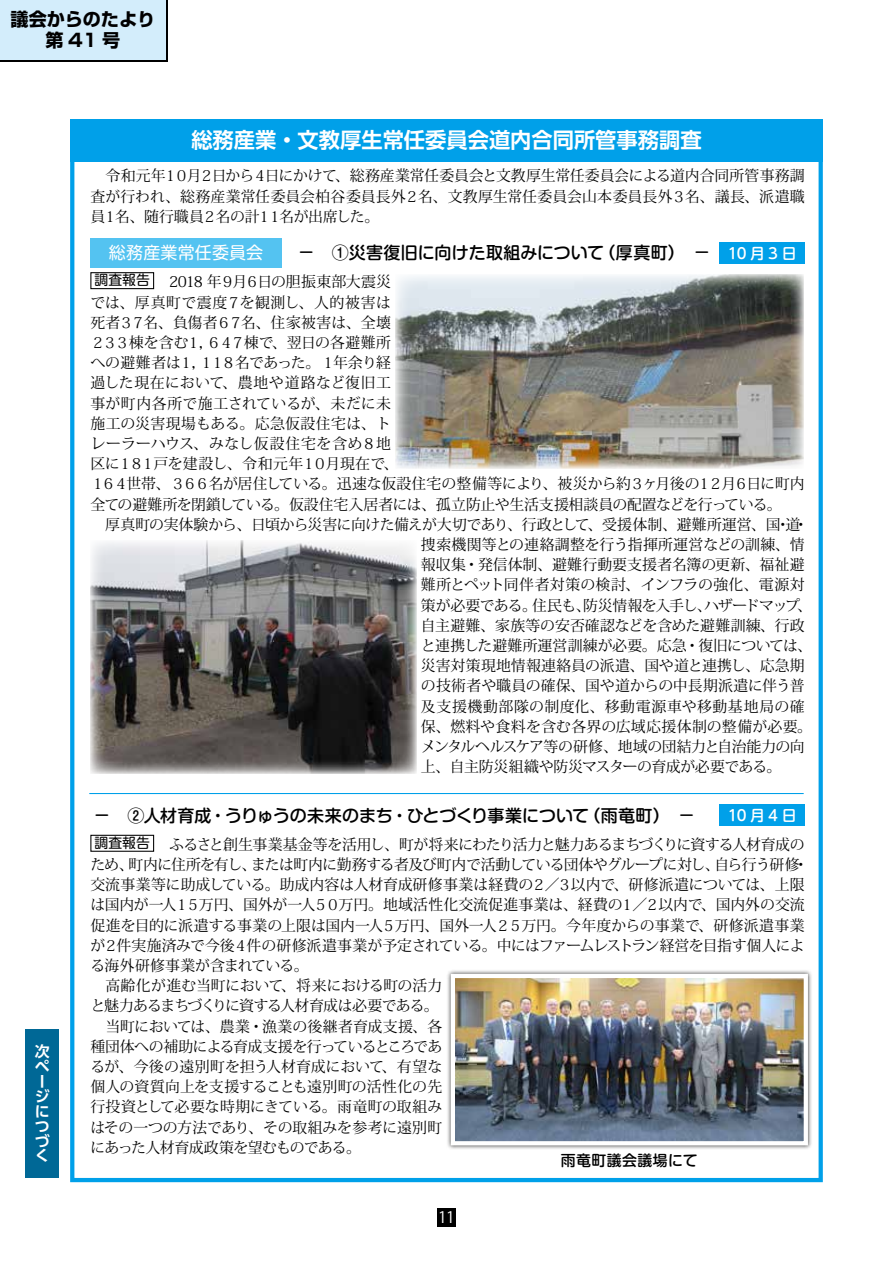
<style>
.page{position:relative;width:893px;height:1263px;background:#fff}
.page>*{position:absolute;margin:0;border:0;box-sizing:border-box;transform-origin:0 0}
.t1{font:700 21.3px "UD Shin Go Pro De";color:#fff}
.t2{font:700 18px/21.3px "Shin Go Pro";color:#000;text-align:center}
.t3{font:500 16.95px "Shin M Go Pro";letter-spacing:-.005em;color:#000}
.t4{font:16.95px "UD Shin M Go Pro";letter-spacing:.005em;color:#fff}
.t5{font:15.75px "Koz Go Pro";color:#fff}
.t6{font:14.85px/20.2px "Koz Min Pro";letter-spacing:-.01em;color:#000}
.t7{font:14.85px/20.2px "Koz Min Pro";letter-spacing:-.04em;color:#000;text-align:right}
.t8{font:14.85px "Koz Min Pro";letter-spacing:-.03em;color:#000}
.t9{font:14.85px "Koz Min Pro";letter-spacing:-.035em;color:#000}
.t10{font:14.85px "Koz Min Pro";letter-spacing:.015em;color:#000}
.t11{font:14.85px "Koz Min Pro";letter-spacing:.03em;color:#000}
.t12{font:14.85px "Koz Min Pro";letter-spacing:.01em;color:#000}
.t13{font:14.85px "Koz Min Pro";letter-spacing:-.055em;color:#000}
.t14{font:14.85px "Koz Min Pro";letter-spacing:.025em;color:#000}
.t15{font:500 14.85px "UD Shin M Go Pro";letter-spacing:.23em;color:#fff}
.t16{font:14.85px "Koz Min Pro";letter-spacing:-.045em;color:#000}
.t17{font:14.85px "Koz Min Pro";letter-spacing:-.065em;color:#000}
.t18{font:500 14.85px "Shin M Go Pro";letter-spacing:.03em;color:#000}
.t19{font:700 14.85px/14.9px "UD Shin Go Pro De";color:#fff}
.t20{font:14.85px "Koz Min Pro";letter-spacing:-.095em;color:#000}
.t21{font:13.8px "UD Shin M Go Pro";color:#000}
</style>
<div class="page">
<div style="left:70px;top:119px;width:753px;height:1063px;background:#fff;border:4px solid #00a0e9"></div>
<div style="left:70px;top:119px;width:753px;height:43px;background:#00a0e9"></div>
<div style="left:0;top:0;width:168px;height:62px;background:#000"></div>
<div style="left:0;top:0;width:166px;height:60px;background:#d3edfb"></div>
<div style="left:90px;top:238px;width:192px;height:30px;background:#54c3f1"></div>
<hr style="left:89px;top:793px;width:715px;height:1px;background:#00a0e9">
<img style="left:90px;top:540px;width:327px;height:234px">
<img style="left:395px;top:274px;width:409px;height:195px">
<div style="left:446px;top:969px;width:366px;height:181px;background:#000;opacity:.75"></div>
<img style="left:456px;top:979px;width:347px;height:161px">
<div style="left:451px;top:974px;width:357px;height:171px;border:4px solid #fff"></div>
<div style="left:719px;top:242px;width:86px;height:22px;background:#00a0e9"></div>
<div style="left:719px;top:805px;width:86px;height:21px;background:#00a0e9"></div>
<div style="left:90px;top:272px;width:64px;height:17px;border:1px solid #000"></div>
<div style="left:90px;top:835px;width:64px;height:17px;border:1px solid #000"></div>
<div style="left:26px;top:1029px;width:33px;height:149px;background:#006896"></div>
<div style="left:437px;top:1208px;width:19px;height:18px;background:#000"></div>
<p class="t2" style="left:11px;top:7px;width:146px">議会からのたより第41 号</p>
<h1 class="t1" style="left:191px;top:123px;width:512px">総務産業・文教厚生常任委員会道内合同所管事務調査</h1>
<p class="t6" style="left:90px;top:165px;width:77px">　令和元年</p>
<p class="t6" style="left:90px;top:186px;width:716px">査が行われ、総務産業常任委員会柏谷委員長外２名、文教厚生常任委員会山本委員長外３名、議長、派遣職</p>
<p class="t6" style="left:279px;top:206px;width:101px">名が出席した。</p>
<p class="t6" style="left:335px;top:165px;width:471px">、総務産業常任委員会と文教厚生常任委員会による道内合同所管事務調</p>
<p class="t6" style="left:212px;top:165px;width:57px">日から４</p>
<p class="t6" style="left:265px;top:165px;width:74px">日にかけて</p>
<p class="t6" style="left:187px;top:165px;width:16px">月</p>
<p class="t6" style="left:163px;top:165px;width:27px">１０</p>
<p class="t6" style="left:199px;top:165px;width:16px">２</p>
<p class="t6" style="left:115px;top:206px;width:146px">名、随行職員２名の計</p>
<p class="t6" style="left:90px;top:206px;width:16px">員</p>
<p class="t6" style="left:103px;top:206px;width:16px">１</p>
<p class="t6" style="left:257px;top:206px;width:27px">１１</p>
<p class="t4" style="left:109px;top:239px;width:156px">総務産業常任委員会</p>
<p class="t3" style="left:298px;top:239px;width:308px">－　①災害復旧に向けた取組みについて</p>
<p class="t3" style="left:598px;top:239px;width:88px">（厚真町(</p>
<p class="t21" style="left:95px;top:269px;width:57px">調査報告</p>
<p class="t6" style="left:154px;top:271px;width:82px">　2018 年９</p>
<p class="t11" style="left:90px;top:292px;width:302px">では、厚真町で震度７を観測し、人的被害は</p>
<p class="t6" style="left:241px;top:312px;width:151px">名、住家被害は、全壊</p>
<p class="t10" style="left:257px;top:271px;width:135px">日の胆振東部大震災</p>
<p class="t6" style="left:232px;top:271px;width:16px">月</p>
<p class="t6" style="left:245px;top:271px;width:16px">６</p>
<p class="t6" style="left:144px;top:312px;width:101px">名、負傷者６７</p>
<p class="t6" style="left:90px;top:312px;width:57px">死者３７</p>
<p class="t6" style="left:186px;top:332px;width:206px">１，６４７棟で、翌日の各避難所</p>
<p class="t9" style="left:90px;top:332px;width:100px">２３３棟を含む</p>
<p class="t6" style="left:333px;top:352px;width:59px">年余り経</p>
<p class="t6" style="left:222px;top:352px;width:170px;text-indent:-132px">への避難者は１，１１８名であった。１<br>、農地や道路など復旧工</p>
<p class="t12" style="left:90px;top:372px;width:135px">過した現在において</p>
<p class="t10" style="left:90px;top:393px;width:302px">事が町内各所で施工されているが、未だに未</p>
<p class="t14" style="left:90px;top:413px;width:302px">施工の災害現場もある。応急仮設住宅は、ト</p>
<p class="t11" style="left:90px;top:433px;width:302px">レーラーハウス、みなし仮設住宅を含め８地</p>
<p class="t8" style="left:118px;top:453px;width:282px">１８１戸を建設し、令和元年１０月現在で、</p>
<p class="t6" style="left:90px;top:453px;width:31px">区に</p>
<p class="t3" style="left:693px;top:239px;width:19px">－</p>
<p class="t15" style="left:728px;top:241px;width:70px">10月3日</p>
<p class="t8" style="left:90px;top:473px;width:611px">１６４世帯、３６６名が居住している。迅速な仮設住宅の整備等により、被災から約３ヶ月後の</p>
<p class="t6" style="left:90px;top:493px;width:693px">全ての避難所を閉鎖している。仮設住宅入居者には、孤立防止や生活支援相談員の配置などを行っている。</p>
<p class="t6" style="left:587px;top:514px;width:222px">、受援体制、避難所運営、国 ・道</p>
<p class="t6" style="left:734px;top:473px;width:72px">６日に町内</p>
<p class="t6" style="left:697px;top:473px;width:41px">１２月</p>
<p class="t7" style="left:90px;top:514px;width:501px">　厚真町の実体験から、日頃から災害に向けた備えが大切であり、行政として</p>
<p class="t12" style="left:421px;top:534px;width:385px">捜索機関等との連絡調整を行う指揮所運営などの訓練、情</p>
<p class="t6" style="left:421px;top:554px;width:385px">報収集・発信体制、避難行動要支援者名簿の更新、福祉避</p>
<p class="t10" style="left:421px;top:574px;width:385px">難所とペット同伴者対策の検討、インフラの強化、電源対</p>
<p class="t6" style="left:797px;top:594px;width:16px">、</p>
<p class="t6" style="left:775px;top:514px;width:16px">・</p>
<p class="t20" style="left:704px;top:594px;width:97px">ハザードマップ</p>
<p class="t16" style="left:583px;top:594px;width:130px">防災情報を入手し、</p>
<p class="t6" style="left:421px;top:594px;width:393px">策が必要である。<br>自主避難、家族等の安否確認などを含めた避難訓練、行政と連携した避難所運営訓練が必要。応急・復旧については、災害対策現地情報連絡員の派遣、国や道と連携し、応急期の技術者や職員の確保、国や道からの中長期派遣に伴う普及支援機動部隊の制度化、移動電源車や移動基地局の確保、燃料や食料を含む各界の広域応援体制の整備が必要。メンタルヘルスケア等の研修、地域の団結力と自治能力の向上、自主防災組織や防災マスターの育成が必要である。</p>
<p class="t6" style="left:532px;top:594px;width:60px">住民も、</p>
<p class="t19" style="left:35px;top:1044px;width:16px">次ページにつづく</p>
<p class="t3" style="left:94px;top:802px;width:497px">－　②人材育成・うりゅうの未来のまち・ひとづくり事業について</p>
<p class="t3" style="left:583px;top:802px;width:88px">（雨竜町(</p>
<p class="t3" style="left:678px;top:802px;width:19px">－</p>
<p class="t15" style="left:728px;top:803px;width:70px">10月4日</p>
<p class="t21" style="left:95px;top:831px;width:57px">調査報告</p>
<p class="t7" style="left:154px;top:834px;width:656px">　ふるさと創生事業基金等を活用し、町が将来にわたり活力と魅力あるまちづくりに資する人材育成の・</p>
<p class="t7" style="left:251px;top:854px;width:470px">または町内に勤務する者及び町内で活動している団体やグループに対し、</p>
<p class="t17" style="left:129px;top:854px;width:129px">町内に住所を有し、</p>
<p class="t6" style="left:714px;top:854px;width:87px">自ら行う研修</p>
<p class="t6" style="left:90px;top:854px;width:45px">ため、</p>
<p class="t6" style="left:90px;top:874px;width:716px">交流事業等に助成している。助成内容は人材育成研修事業は経費の２／３以内で、研修派遣については、上限</p>
<p class="t6" style="left:620px;top:894px;width:186px">１／２以内で、国内外の交流</p>
<p class="t6" style="left:90px;top:894px;width:534px">は国内が一人１５万円、国外が一人５０万円。地域活性化交流促進事業は、経費の</p>
<p class="t6" style="left:90px;top:914px;width:716px">促進を目的に派遣する事業の上限は国内一人５万円、国外一人２５万円。今年度からの事業で、研修派遣事業</p>
<p class="t9" style="left:90px;top:935px;width:716px">が２件実施済みで今後４件の研修派遣事業が予定されている。中にはファームレストラン経営を目指す個人によ</p>
<p class="t6" style="left:90px;top:955px;width:220px">る海外研修事業が含まれている。</p>
<p class="t6" style="left:281px;top:975px;width:163px">、将来における町の活力</p>
<p class="t6" style="left:90px;top:975px;width:194px">　高齢化が進む当町において</p>
<p class="t13" style="left:90px;top:995px;width:350px">と魅力あるまちづくりに資する人材育成は必要である。</p>
<p class="t6" style="left:90px;top:1015px;width:353px">　当町においては、農業・漁業の後継者育成支援、各</p>
<p class="t7" style="left:90px;top:1036px;width:353px">種団体への補助による育成支援を行っているところであ</p>
<p class="t6" style="left:382px;top:1056px;width:62px">、有望な</p>
<p class="t6" style="left:90px;top:1056px;width:353px">るが、今後の遠別町を担う人材育成において<br>個人の資質向上を支援することも遠別町の活性化の先行投資として必要な時期にきている。雨竜町の取組みはその一つの方法であり、その取組みを参考に遠別町にあった人材育成政策を望むものである。</p>
<p class="t18" style="left:561px;top:1148px;width:138px">雨竜町議会議場にて</p>
<p class="t5" style="left:438px;top:1207px;width:18px">11</p>
</div>
